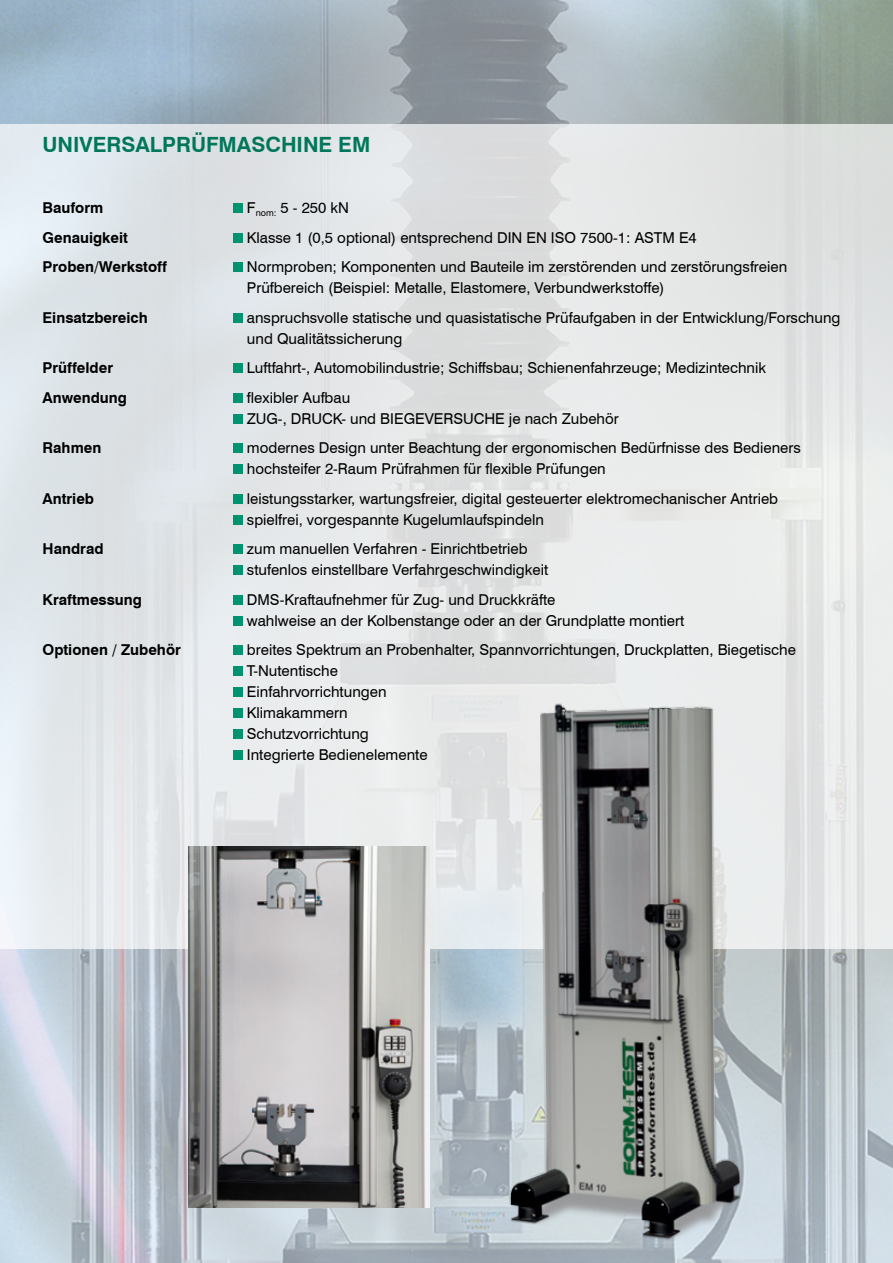
<style>
.page{position:relative;width:893px;height:1263px;background:#fff}
.page>*{position:absolute;margin:0;border:0;box-sizing:border-box;transform-origin:0 0}
.t1{font:700 21px "Swiss 721 BT";color:#00775a}
.t2{font:15px "Swiss 721 BT";color:#000}
.t3{font:700 15px "Swiss 721 BT";color:#000}
</style>
<div class="page">
<img style="left:0;top:0;width:893px;height:1263px">
<div style="left:0;top:125px;width:893px;height:824px;background:linear-gradient(to right,#e0e6ea,#e6e7e5)"></div>
<img style="left:502px;top:700px;width:243px;height:544px">
<img style="left:189px;top:846px;width:240px;height:361px">
<div style="left:233px;top:203px;width:10px;height:10px;background:#009370"></div>
<div style="left:233px;top:233px;width:10px;height:10px;background:#009370"></div>
<div style="left:233px;top:262px;width:10px;height:10px;background:#009370"></div>
<div style="left:233px;top:313px;width:10px;height:10px;background:#009370"></div>
<div style="left:233px;top:363px;width:10px;height:10px;background:#009370"></div>
<div style="left:233px;top:393px;width:10px;height:10px;background:#009370"></div>
<div style="left:233px;top:414px;width:10px;height:10px;background:#009370"></div>
<div style="left:233px;top:443px;width:10px;height:10px;background:#009370"></div>
<div style="left:233px;top:464px;width:10px;height:10px;background:#009370"></div>
<div style="left:233px;top:494px;width:10px;height:10px;background:#009370"></div>
<div style="left:233px;top:515px;width:10px;height:10px;background:#009370"></div>
<div style="left:233px;top:544px;width:10px;height:10px;background:#009370"></div>
<div style="left:233px;top:565px;width:10px;height:10px;background:#009370"></div>
<div style="left:233px;top:595px;width:10px;height:10px;background:#009370"></div>
<div style="left:233px;top:616px;width:10px;height:10px;background:#009370"></div>
<div style="left:233px;top:645px;width:10px;height:10px;background:#009370"></div>
<div style="left:233px;top:666px;width:10px;height:10px;background:#009370"></div>
<div style="left:233px;top:687px;width:10px;height:10px;background:#009370"></div>
<div style="left:233px;top:708px;width:10px;height:10px;background:#009370"></div>
<div style="left:233px;top:729px;width:10px;height:10px;background:#009370"></div>
<div style="left:233px;top:750px;width:10px;height:10px;background:#009370"></div>
<p class="t1" style="left:43px;top:132px;width:329px">UNIVERSALPRÜFMASCHINE EM</p>
<p class="t3" style="left:43px;top:199px;width:62px">Bauform</p>
<p class="t2" style="left:247px;top:199px;width:104px">F<sub>nom:</sub> 5 - 250 kN</p>
<p class="t3" style="left:43px;top:228px;width:87px">Genauigkeit</p>
<p class="t2" style="left:247px;top:228px;width:451px">Klasse 1 (0,5 optional) entsprechend DIN EN ISO 7500-1: ASTM E4</p>
<p class="t3" style="left:43px;top:258px;width:126px">Proben/Werkstoff</p>
<p class="t2" style="left:247px;top:258px;width:542px">Normproben; Komponenten und Bauteile im zerstörenden und zerstörungsfreien</p>
<p class="t2" style="left:247px;top:279px;width:419px">Prüfbereich (Beispiel: Metalle, Elastomere, Verbundwerkstoffe)</p>
<p class="t3" style="left:43px;top:308px;width:107px">Einsatzbereich</p>
<p class="t2" style="left:247px;top:308px;width:595px">anspruchsvolle statische und quasistatische Prüfaufgaben in der Entwicklung/Forschung</p>
<p class="t2" style="left:247px;top:329px;width:157px">und Qualitätssicherung</p>
<p class="t3" style="left:43px;top:359px;width:72px">Prüffelder</p>
<p class="t2" style="left:247px;top:359px;width:521px">Luftfahrt-, Automobilindustrie; Schiffsbau; Schienenfahrzeuge; Medizintechnik</p>
<p class="t3" style="left:43px;top:388px;width:86px">Anwendung</p>
<p class="t2" style="left:247px;top:388px;width:105px">flexibler Aufbau</p>
<p class="t2" style="left:247px;top:409px;width:373px">ZUG-, DRUCK- und BIEGEVERSUCHE je nach Zubehör</p>
<p class="t3" style="left:43px;top:439px;width:60px">Rahmen</p>
<p class="t2" style="left:247px;top:439px;width:555px">modernes Design unter Beachtung der ergonomischen Bedürfnisse des Bedieners</p>
<p class="t2" style="left:247px;top:460px;width:360px">hochsteifer 2-Raum Prüfrahmen für flexible Prüfungen</p>
<p class="t3" style="left:43px;top:489px;width:53px">Antrieb</p>
<p class="t2" style="left:247px;top:489px;width:533px">leistungsstarker, wartungsfreier, digital gesteuerter elektromechanischer Antrieb</p>
<p class="t2" style="left:247px;top:510px;width:299px">spielfrei, vorgespannte Kugelumlaufspindeln</p>
<p class="t3" style="left:43px;top:540px;width:63px">Handrad</p>
<p class="t2" style="left:247px;top:540px;width:282px">zum manuellen Verfahren - Einrichtbetrieb</p>
<p class="t2" style="left:247px;top:561px;width:303px">stufenlos einstellbare Verfahrgeschwindigkeit</p>
<p class="t3" style="left:43px;top:590px;width:101px">Kraftmessung</p>
<p class="t2" style="left:247px;top:590px;width:310px">DMS-Kraftaufnehmer für Zug- und Druckkräfte</p>
<p class="t2" style="left:247px;top:611px;width:439px">wahlweise an der Kolbenstange oder an der Grundplatte montiert</p>
<p class="t3" style="left:43px;top:641px;width:140px">Optionen / Zubehör</p>
<p class="t2" style="left:247px;top:641px;width:550px">breites Spektrum an Probenhalter, Spannvorrichtungen, Druckplatten, Biegetische</p>
<p class="t2" style="left:247px;top:662px;width:93px">T-Nutentische</p>
<p class="t2" style="left:247px;top:683px;width:141px">Einfahrvorrichtungen</p>
<p class="t2" style="left:247px;top:704px;width:102px">Klimakammern</p>
<p class="t2" style="left:247px;top:725px;width:123px">Schutzvorrichtung</p>
<p class="t2" style="left:247px;top:746px;width:182px">Integrierte Bedienelemente</p>
</div>
